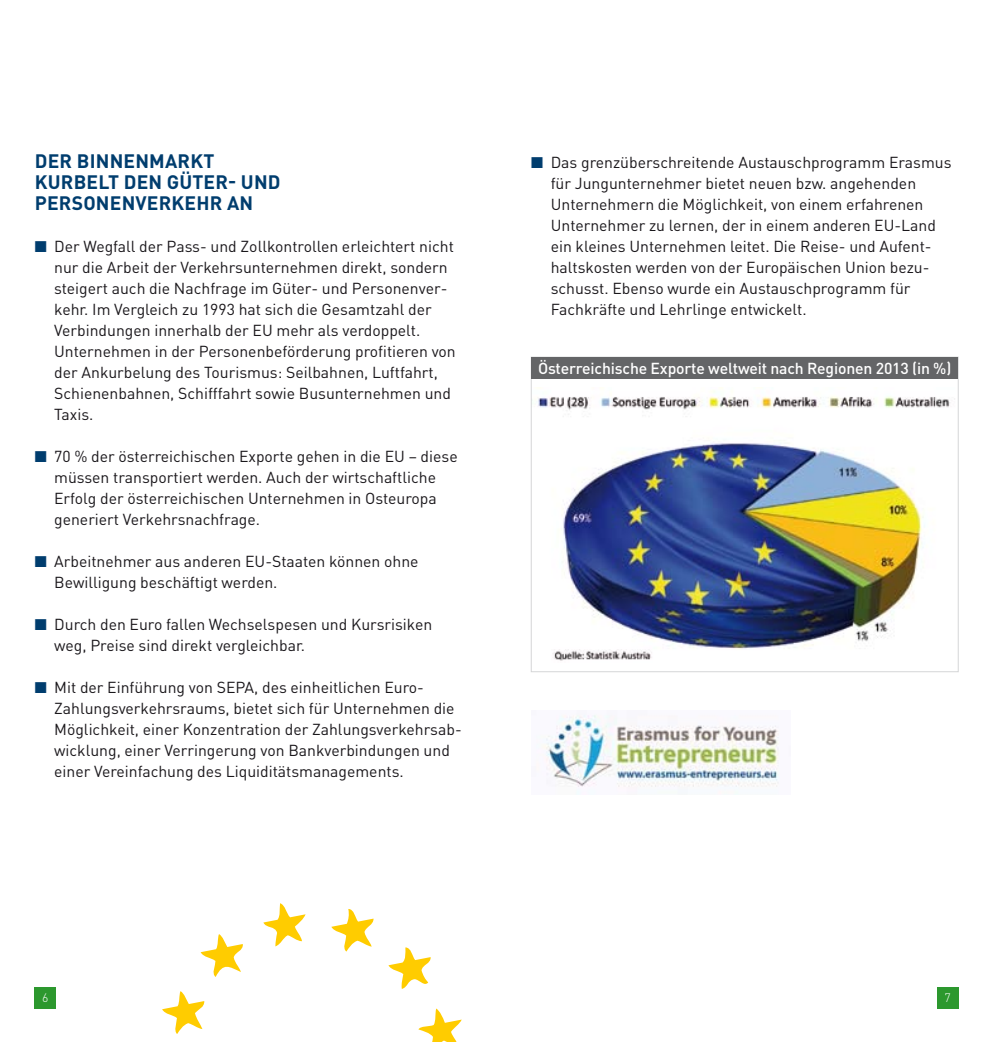
<style>
.page{position:relative;width:993px;height:1042px;background:#fff}
.page>*{position:absolute;margin:0;border:0;box-sizing:border-box;transform-origin:0 0}
.t1{font:700 19.25px/21px "DIN Pro";letter-spacing:.01em;color:#003d6e}
.t2{font:15.75px/21px "DIN Pro";color:#1a171b}
.t3{font:500 15.75px "DIN Pro";letter-spacing:-.01em;color:#fff}
.t4{font:300 12.25px "DIN Pro";color:#fff}
.s1{color:#003d6e}
</style>
<div class="page">
<img style="left:538px;top:391px;width:417px;height:270px">
<div style="left:936px;top:987px;width:21px;height:21px;background:#2c982e"></div>
<div style="left:35px;top:987px;width:21px;height:21px;background:#2c982e"></div>
<div style="left:531px;top:357px;width:426px;height:21px;background:#646567"></div>
<img style="left:543px;top:715px;width:236px;height:79px">
<svg style="left:162px;top:903px;width:299px;height:139px"></svg>
<p class="t1" style="left:35px;top:150px;width:69px">DER BINNENMARKT<br>KURBELT</p>
<p class="t1" style="left:124px;top:171px;width:13px">DEN</p>
<p class="t1" style="left:167px;top:171px;width:26px">GÜTER</p>
<p class="t1" style="left:228px;top:171px;width:27px">- UND</p>
<p class="t1" style="left:35px;top:192px;width:26px">PERSONENVERKEHR</p>
<p class="t1" style="left:227px;top:192px;width:14px">AN</p>
<p class="t2" style="left:54px;top:235px;width:403px;text-indent:-19px"><span class="s1">■</span> Der Wegfall der Pass- und Zollkontrollen erleichtert nicht nur die Arbeit der Verkehrsunternehmen direkt, sondern steigert auch die Nachfrage im Güter- und Personenver&shy;kehr. Im Vergleich zu 1993 hat sich die Gesamtzahl der Verbindungen innerhalb der EU mehr als verdoppelt.<br>Unternehmen in der Personenbeförderung profitieren von der Ankurbelung des Tourismus: Seilbahnen, Luftfahrt, Schienenbahnen, Schifffahrt sowie Busunternehmen und Taxis.</p>
<p class="t2" style="left:54px;top:445px;width:405px;text-indent:-19px"><span class="s1">■</span> 70 % der österreichischen Exporte gehen in die EU – diese müssen transportiert werden. Auch der wirtschaftliche Erfolg der österreichischen Unternehmen in Osteuropa generiert Verkehrsnachfrage.</p>
<p class="t2" style="left:54px;top:550px;width:366px;text-indent:-19px"><span class="s1">■</span> Arbeitnehmer aus anderen EU-Staaten können ohne<br>Bewilligung beschäftigt werden.</p>
<p class="t2" style="left:54px;top:613px;width:379px;text-indent:-19px"><span class="s1">■</span> Durch den Euro fallen Wechselspesen und Kursrisiken weg, Preise sind direkt vergleichbar.</p>
<p class="t2" style="left:54px;top:676px;width:409px;text-indent:-19px"><span class="s1">■</span> Mit der Einführung von SEPA, des einheitlichen Euro-Zahlungsverkehrsraums, bietet sich für Unternehmen die Möglichkeit, einer Konzentration der Zahlungsverkehrsab&shy;wicklung, einer Verringerung von Bankverbindungen und einer Vereinfachung des Liquiditätsmanagements.</p>
<p class="t2" style="left:550px;top:151px;width:402px;text-indent:-19px"><span class="s1">■</span> Das grenzüberschreitende Austauschprogramm Erasmus für Jungunternehmer bietet neuen bzw. angehenden Unternehmern die Möglichkeit, von einem erfahrenen Unternehmer zu lernen, der in einem anderen EU-Land ein kleines Unternehmen leitet. Die Reise- und Aufent&shy;haltskosten werden von der Europäischen Union bezu&shy;schusst. Ebenso wurde ein Austauschprogramm für Fachkräfte und Lehrlinge entwickelt.</p>
<p class="t3" style="left:538px;top:357px;width:414px">Österreichische Exporte weltweit nach Regionen 2013 (in %)</p>
<p class="t4" style="left:42px;top:989px;width:8px">6</p>
<p class="t4" style="left:944px;top:989px;width:8px">7</p>
</div>
